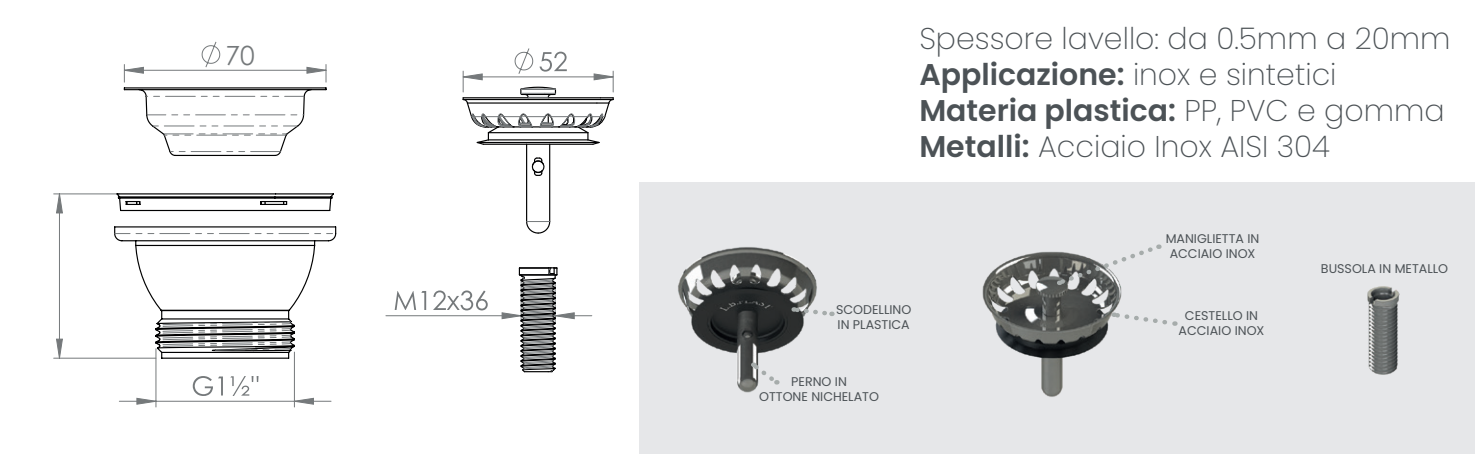
<style>
.page{position:relative;width:1475px;height:454px;background:#fff}
.page>*{position:absolute;margin:0;border:0;box-sizing:border-box;transform-origin:0 0}
.t1{font:200 30px/36px "Poppins";color:#4c5256}
.t2{font:26.4px "Century Gothic";color:#75797b}
.t3{font:12.8px/15.2px "Poppins";color:#4c5256;text-align:center}
.s1{font-weight:600}
</style>
<div class="page">
<svg style="left:201px;top:41px;width:20px;height:25px"></svg>
<hr style="left:294px;top:352px;width:1px;height:55px;background:#75797b">
<hr style="left:155px;top:348px;width:2px;height:59px;background:#75797b">
<hr style="left:294px;top:400px;width:37px;height:2px;background:#75797b">
<hr style="left:119px;top:400px;width:37px;height:2px;background:#75797b">
<hr style="left:54px;top:193px;width:65px;height:1px;background:#75797b">
<hr style="left:54px;top:357px;width:102px;height:2px;background:#75797b">
<svg style="left:124px;top:67px;width:202px;height:337px"></svg>
<svg style="left:56px;top:193px;width:7px;height:166px"></svg>
<svg style="left:113px;top:87px;width:224px;height:272px"></svg>
<svg style="left:146px;top:96px;width:158px;height:1px"></svg>
<svg style="left:147px;top:114px;width:156px;height:1px"></svg>
<svg style="left:153px;top:125px;width:145px;height:2px"></svg>
<svg style="left:163px;top:133px;width:124px;height:3px"></svg>
<svg style="left:170px;top:151px;width:110px;height:1px"></svg>
<svg style="left:115px;top:233px;width:220px;height:1px"></svg>
<svg style="left:159px;top:320px;width:133px;height:31px"></svg>
<div style="left:639px;top:183px;width:835px;height:271px;background:#e6e7e9"></div>
<img style="left:678px;top:247px;width:139px;height:146px">
<img style="left:982px;top:251px;width:140px;height:146px">
<img style="left:1367px;top:286px;width:33px;height:89px">
<svg style="left:792px;top:305px;width:42px;height:13px"></svg>
<svg style="left:749px;top:360px;width:32px;height:27px"></svg>
<svg style="left:1111px;top:310px;width:66px;height:18px"></svg>
<svg style="left:1056px;top:244px;width:106px;height:43px"></svg>
<svg style="left:394px;top:290px;width:93px;height:20px"></svg>
<hr style="left:386px;top:315px;width:135px;height:1px;background:#75797b">
<hr style="left:555px;top:315px;width:36px;height:1px;background:#75797b">
<hr style="left:526px;top:144px;width:1px;height:77px;background:#000001">
<hr style="left:549px;top:144px;width:1px;height:77px;background:#000001">
<svg style="left:531px;top:157px;width:14px;height:19px"></svg>
<svg style="left:501px;top:267px;width:74px;height:106px"></svg>
<svg style="left:462px;top:48px;width:152px;height:98px"></svg>
<svg style="left:526px;top:220px;width:25px;height:14px"></svg>
<p class="t2" style="left:225px;top:36px;width:31px">70</p>
<p class="t1" style="left:919px;top:20px;width:532px">Spessore lavello: da 0.5mm a 20mm<br><span class="s1">Applicazione:</span> inox e sintetici<br><span class="s1">Materia plastica:</span> PP, PVC e gomma<br><span class="s1">Metalli:</span> Acciaio Inox AISI 304</p>
<p class="t3" style="left:835px;top:302px;width:77px;text-align:left">SCODELLINO<br>IN PLASTICA</p>
<p class="t3" style="left:759px;top:374px;width:121px">PERNO IN<br>OTTONE NICHELATO</p>
<p class="t3" style="left:1165px;top:231px;width:95px">MANIGLIETTA IN<br>ACCIAIO INOX</p>
<p class="t3" style="left:1178px;top:307px;width:87px">CESTELLO IN<br>ACCIAIO INOX</p>
<p class="t3" style="left:1320px;top:260px;width:129px">BUSSOLA IN METALLO</p>
</div>
